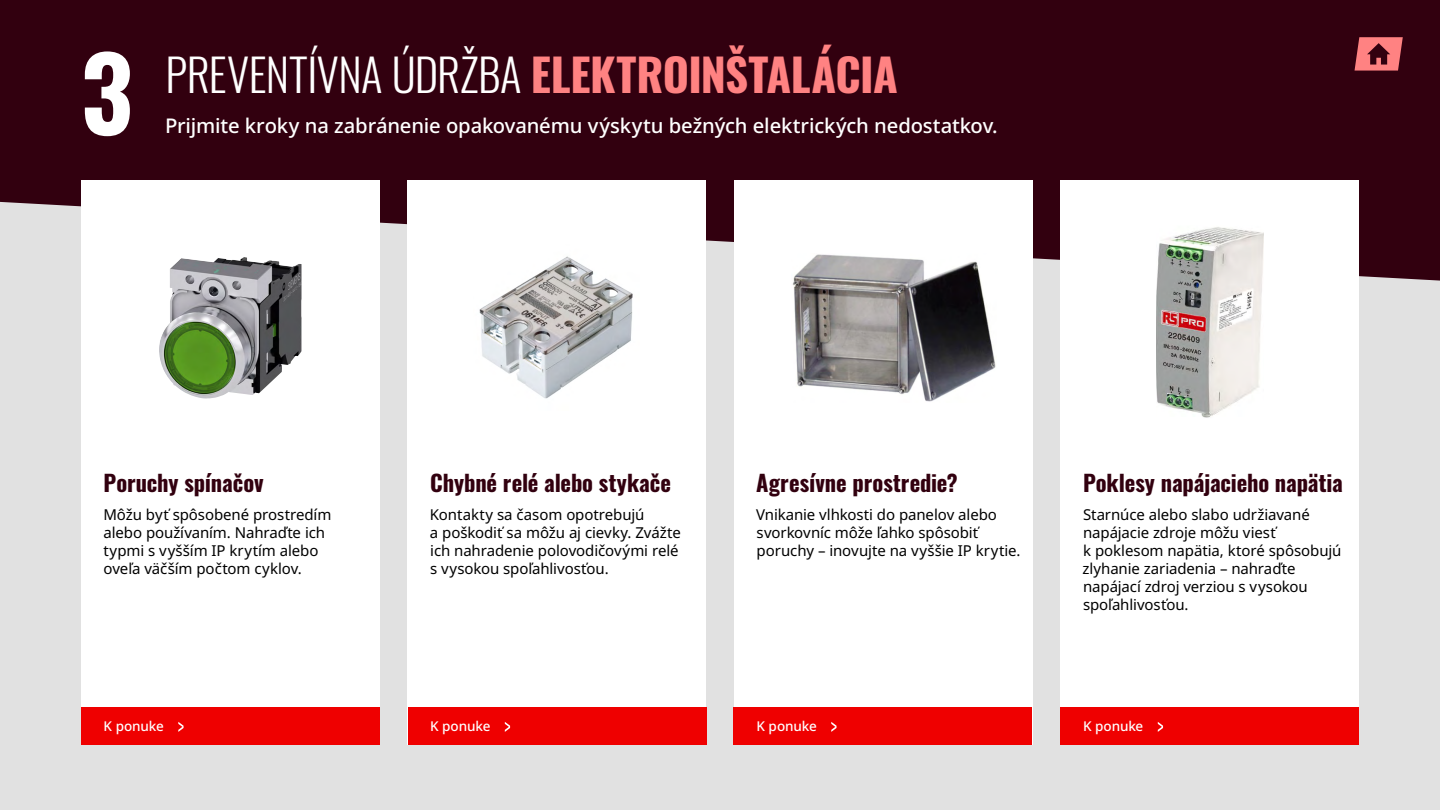
<style>
.page{position:relative;width:1440px;height:810px;background:#e1e1e1}
.page>*{position:absolute;margin:0;border:0;box-sizing:border-box;transform-origin:0 0}
.t1{font:700 101.25px "Oswald";color:#fff}
.t2{font:300 45px "Oswald";letter-spacing:-.01em;color:#fff}
.t3{font:700 22.5px "Oswald";letter-spacing:-.005em;color:#32000f}
.t4{font:500 20.25px "Noto Sans";letter-spacing:-.01em;color:#fff}
.t5{font:15px/18px "Noto Sans";letter-spacing:-.005em;color:#000}
.t6{font:500 13.5px "Noto Sans";letter-spacing:-.01em;color:#fff}
.s1{font-weight:700;color:#ff8282}
</style>
<div class="page">
<div style="left:0;top:0;width:1440px;height:281px;background:#32000f"></div>
<div style="left:81px;top:180px;width:299px;height:565px;background:#fff"></div>
<div style="left:1060px;top:180px;width:299px;height:565px;background:#fff"></div>
<div style="left:734px;top:180px;width:298px;height:565px;background:#fff"></div>
<div style="left:408px;top:180px;width:298px;height:565px;background:#fff"></div>
<div style="left:81px;top:707px;width:299px;height:38px;background:#ef0000"></div>
<div style="left:408px;top:707px;width:298px;height:38px;background:#ef0000"></div>
<div style="left:734px;top:707px;width:298px;height:38px;background:#ef0000"></div>
<div style="left:1060px;top:707px;width:299px;height:38px;background:#ef0000"></div>
<img style="left:792px;top:254px;width:204px;height:148px">
<img style="left:159px;top:257px;width:143px;height:141px">
<img style="left:479px;top:256px;width:154px;height:143px">
<img style="left:1156px;top:227px;width:107px;height:191px">
<svg style="left:178px;top:722px;width:6px;height:10px"></svg>
<svg style="left:505px;top:722px;width:5px;height:10px"></svg>
<svg style="left:831px;top:722px;width:6px;height:10px"></svg>
<svg style="left:1158px;top:722px;width:5px;height:10px"></svg>
<svg style="left:1355px;top:37px;width:48px;height:34px;background:#c55d61"></svg>
<h1 class="t1" style="left:81px;top:41px;width:54px">3</h1>
<h2 class="t2" style="left:165px;top:35px;width:734px">PREVENTÍVNA ÚDRŽBA <span class="s1">ELEKTROINŠTALÁCIA</span></h2>
<h3 class="t4" style="left:165px;top:112px;width:834px">Prijmite kroky na zabránenie opakovanému výskytu bežných elektrických nedostatkov.</h3>
<h3 class="t3" style="left:104px;top:471px;width:162px">Poruchy spínačov</h3>
<p class="t5" style="left:103px;top:506px;width:229px">Môžu byť spôsobené prostredím alebo používaním. Nahraďte ich typmi s vyšším IP krytím alebo oveľa väčším počtom cyklov.</p>
<h3 class="t3" style="left:430px;top:471px;width:242px">Chybné relé alebo stykače</h3>
<p class="t5" style="left:430px;top:506px;width:253px">Kontakty sa časom opotrebujú<br>a poškodiť sa môžu aj cievky. Zvážte ich nahradenie polovodičovými relé s vysokou spoľahlivosťou.</p>
<h3 class="t3" style="left:756px;top:471px;width:203px">Agresívne prostredie?</h3>
<p class="t5" style="left:756px;top:506px;width:266px">Vnikanie vlhkosti do panelov alebo svorkovníc môže ľahko spôsobiť poruchy – inovujte na vyššie IP krytie.</p>
<h3 class="t3" style="left:1083px;top:471px;width:261px">Poklesy napájacieho napätia</h3>
<p class="t5" style="left:1083px;top:506px;width:260px">Starnúce alebo slabo udržiavané napájacie zdroje môžu viesť<br>k poklesom napätia, ktoré spôsobujú zlyhanie zariadenia – nahraďte napájací zdroj verziou s vysokou spoľahlivosťou.</p>
<p class="t6" style="left:104px;top:717px;width:62px">K ponuke</p>
<p class="t6" style="left:430px;top:717px;width:62px">K ponuke</p>
<p class="t6" style="left:757px;top:717px;width:62px">K ponuke</p>
<p class="t6" style="left:1083px;top:717px;width:62px">K ponuke</p>
</div>
